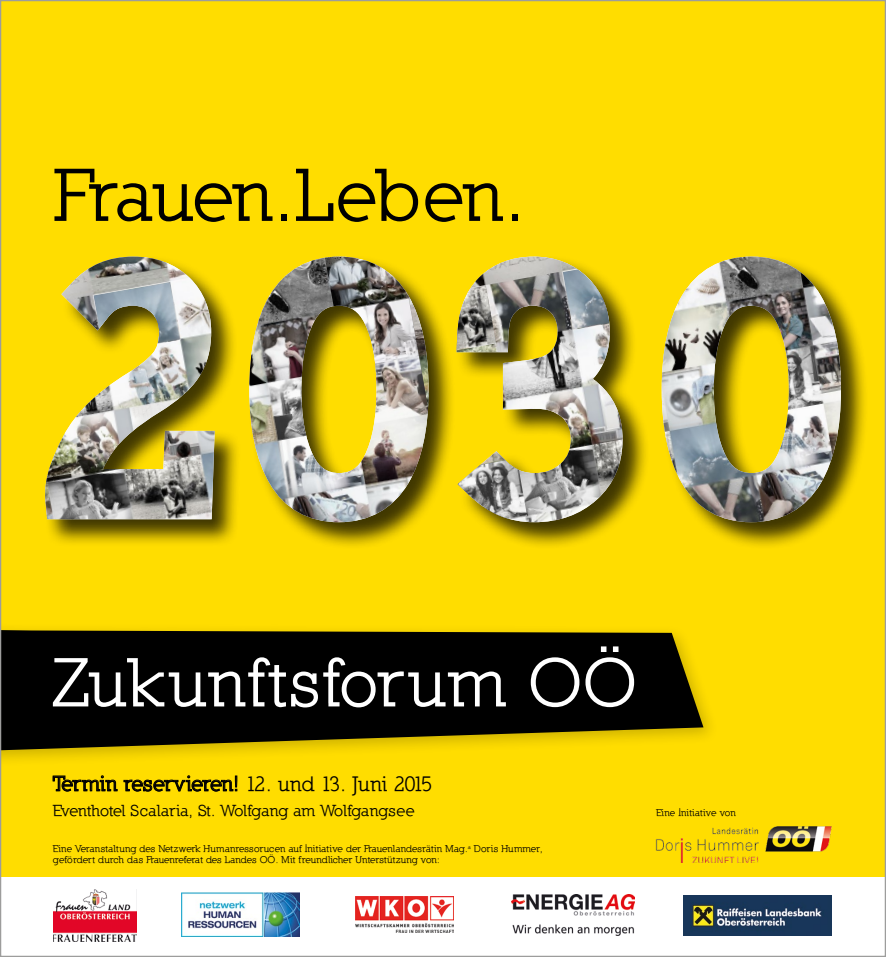
<style>
.page{position:relative;width:886px;height:957px;background:#fff}
.page>*{position:absolute;margin:0;border:0;box-sizing:border-box;transform-origin:0 0}
.t1{font:700 75px "Nilland";letter-spacing:-.02em;color:#000}
.t2{font:700 69.5px "Nilland";letter-spacing:.03em;color:#fff}
.t3{font:700 21.25px "Nilland";letter-spacing:-.02em;color:#000}
.t4{font:700 16.25px "Nilland";color:#000}
.t5{font:700 10px/11.2px "Nilland";letter-spacing:.005em;color:#000}
</style>
<div class="page">
<div style="left:0;top:0;width:886px;height:876px;background:#fd0"></div>
<svg style="left:2px;top:630px;width:701px;height:120px;background:#1d1900"></svg>
<svg style="left:53px;top:775px;width:65px;height:16px"></svg>
<svg style="left:124px;top:775px;width:113px;height:16px"></svg>
<div style="left:44px;top:255px;width:824px;height:294px;background:#000;opacity:.75"></div>
<img style="left:45px;top:257px;width:363px;height:265px">
<img style="left:408px;top:257px;width:433px;height:265px">
<img style="left:563px;top:269px;width:46px;height:61px">
<img style="left:94px;top:282px;width:86px;height:62px">
<img style="left:457px;top:286px;width:39px;height:64px">
<img style="left:458px;top:460px;width:69px;height:59px">
<img style="left:53px;top:889px;width:84px;height:52px">
<img style="left:655px;top:826px;width:177px;height:37px">
<img style="left:356px;top:896px;width:98px;height:36px">
<img style="left:684px;top:895px;width:147px;height:40px">
<img style="left:512px;top:895px;width:123px;height:40px">
<img style="left:182px;top:892px;width:117px;height:44px">
<h1 class="t1" style="left:54px;top:151px;width:471px">Frauen.Leben.</h1>
<h2 class="t2" style="left:52px;top:641px;width:587px">Zukunftsforum OÖ</h2>
<h3 class="t3" style="left:53px;top:771px;width:381px">Termin reservieren! 12. und 13. Juni 2015</h3>
<h3 class="t4" style="left:53px;top:800px;width:363px">Eventhotel Scalaria, St. Wolfgang am Wolfgangsee</h3>
<p class="t5" style="left:53px;top:843px;width:491px">Eine Veranstaltung des Netzwerk Humanressorucen auf Initiative der Frauenlandesrätin Mag.<sup>a</sup> Doris Hummer, gefördert durch das Frauenreferat des Landes OÖ. Mit freundlicher Unterstützung von:</p>
<p class="t5" style="left:656px;top:807px;width:81px">Eine Initiative von</p>
</div>
